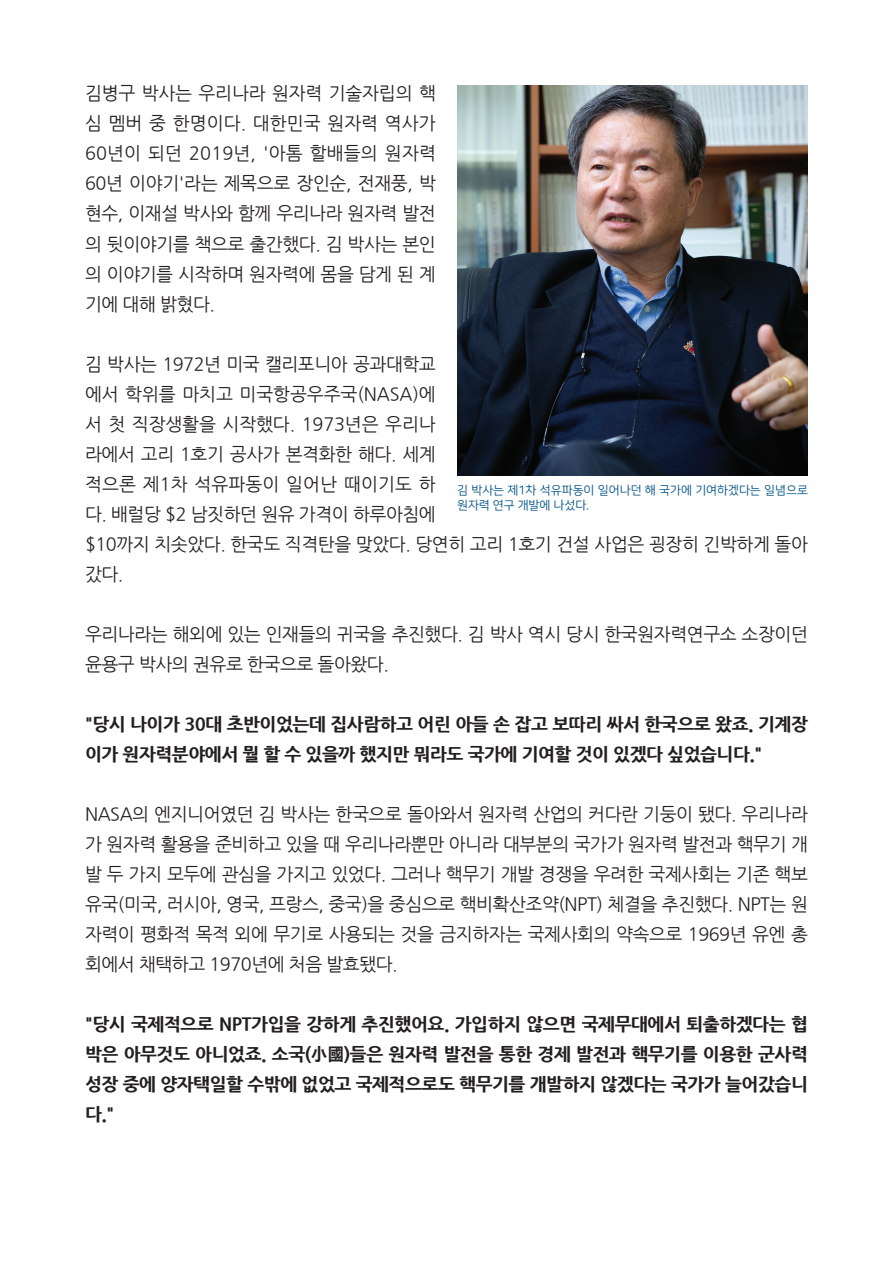
<style>
.page{position:relative;width:893px;height:1263px;background:#fff}
.page>*{position:absolute;margin:0;border:0;box-sizing:border-box;transform-origin:0 0}
.t1{font:18px/30px "Nanum Gothic";letter-spacing:-.025em;color:#231f20;text-align:justify}
.t2{font:800 18px/30px "Nanum Gothic";letter-spacing:-.025em;color:#231f20}
.t3{font:12px/14.4px "Nanum Square R";color:#015285}
</style>
<div class="page">
<img style="left:457px;top:85px;width:351px;height:390px">
<p class="t1" style="left:85px;top:79px;width:352px">김병구 박사는 우리나라 원자력 기술자립의 핵 심 멤버 중 한명이다. 대한민국 원자력 역사가 60년이 되던 2019년, '아톰 할배들의 원자력 60년 이야기'라는 제목으로 장인순, 전재풍, 박 현수, 이재설 박사와 함께 우리나라 원자력 발전 의 뒷이야기를 책으로 출간했다. 김 박사는 본인 의 이야기를 시작하며 원자력에 몸을 담게 된 계 기에 대해 밝혔다.</p>
<p class="t1" style="left:85px;top:349px;width:724px;text-align:left">김 박사는 1972년 미국 캘리포니아 공과대학교<br>에서 학위를 마치고 미국항공우주국(NASA)에<br>서 첫 직장생활을 시작했다. 1973년은 우리나<br>라에서 고리 1호기 공사가 본격화한 해다. 세계<br>적으론 제1차 석유파동이 일어난 때이기도 하<br>다. 배럴당 $2 남짓하던 원유 가격이 하루아침에<br>$10까지 치솟았다. 한국도 직격탄을 맞았다. 당연히 고리 1호기 건설 사업은 굉장히 긴박하게 돌아 갔다.</p>
<p class="t3" style="left:457px;top:484px;width:352px">김 박사는 제1차 석유파동이 일어나던 해 국가에 기여하겠다는 일념으로 원자력 연구 개발에 나섰다.</p>
<p class="t1" style="left:85px;top:619px;width:724px">우리나라는 해외에 있는 인재들의 귀국을 추진했다. 김 박사 역시 당시 한국원자력연구소 소장이던 윤용구 박사의 권유로 한국으로 돌아왔다.</p>
<p class="t2" style="left:85px;top:709px;width:724px">"당시 나이가 30대 초반이었는데 집사람하고 어린 아들 손 잡고 보따리 싸서 한국으로 왔죠. 기계장 이가 원자력분야에서 뭘 할 수 있을까 했지만 뭐라도 국가에 기여할 것이 있겠다 싶었습니다."</p>
<p class="t1" style="left:85px;top:799px;width:724px">NASA의 엔지니어였던 김 박사는 한국으로 돌아와서 원자력 산업의 커다란 기둥이 됐다. 우리나라 가 원자력 활용을 준비하고 있을 때 우리나라뿐만 아니라 대부분의 국가가 원자력 발전과 핵무기 개 발 두 가지 모두에 관심을 가지고 있었다. 그러나 핵무기 개발 경쟁을 우려한 국제사회는 기존 핵보 유국(미국, 러시아, 영국, 프랑스, 중국)을 중심으로 핵비확산조약(NPT) 체결을 추진했다. NPT는 원 자력이 평화적 목적 외에 무기로 사용되는 것을 금지하자는 국제사회의 약속으로 1969년 유엔 총 회에서 채택하고 1970년에 처음 발효됐다.</p>
<p class="t2" style="left:85px;top:1009px;width:724px;text-align:justify">"당시 국제적으로 NPT가입을 강하게 추진했어요. 가입하지 않으면 국제무대에서 퇴출하겠다는 협 박은 아무것도 아니었죠. 소국(小國)들은 원자력 발전을 통한 경제 발전과 핵무기를 이용한 군사력 성장 중에 양자택일할 수밖에 없었고 국제적으로도 핵무기를 개발하지 않겠다는 국가가 늘어갔습니 다."</p>
</div>
